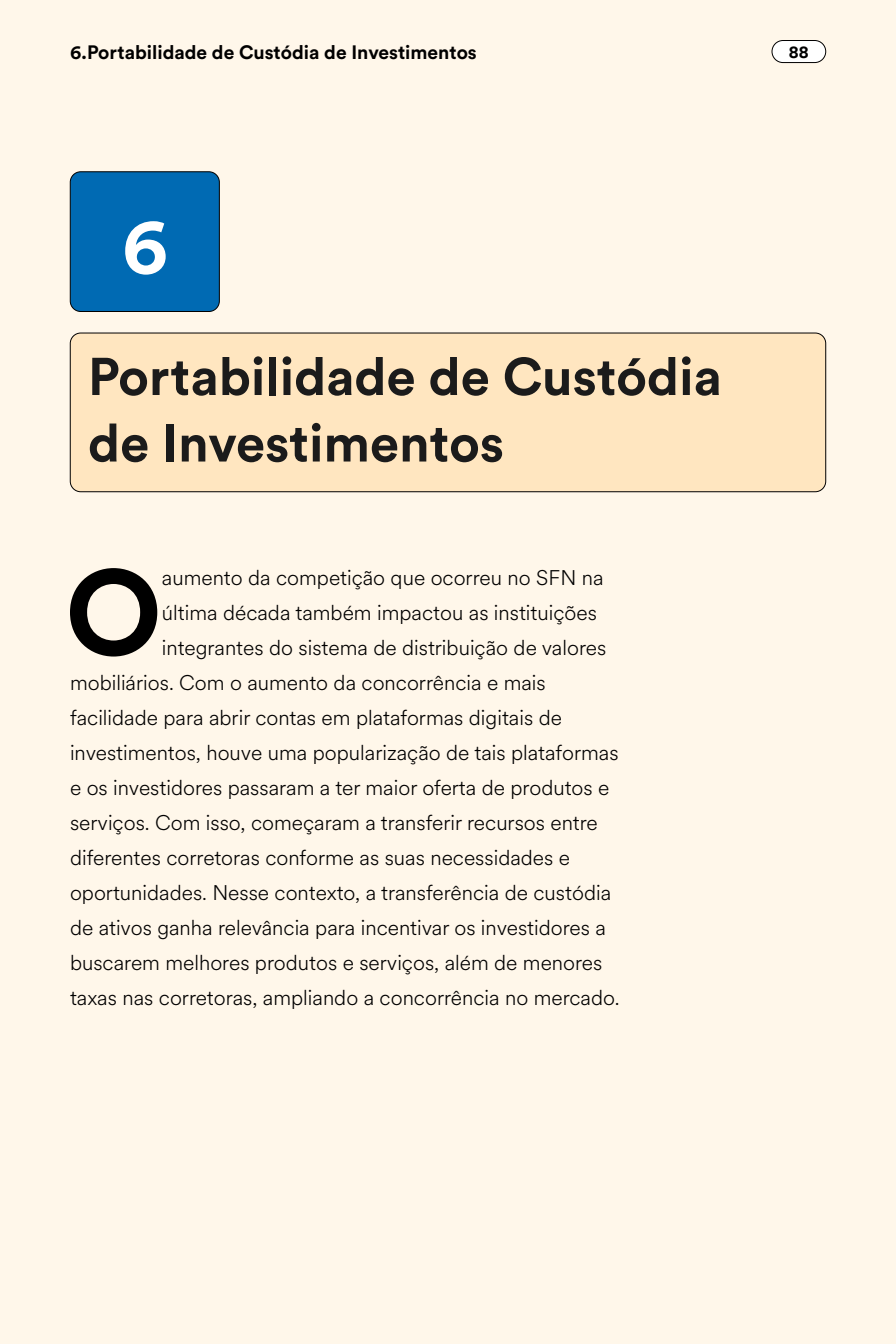
<style>
.page{position:relative;width:896px;height:1344px;background:#fff7ea}
.page>*{position:absolute;margin:0;border:0;box-sizing:border-box;transform-origin:0 0}
.t1{font:700 119.7px "Circular Std";color:#000}
.t2{font:700 78.75px "Circular Std";color:#fff}
.t3{font:700 52.5px/66.5px "Circular Std";color:#1b1b1b}
.t4{font:300 21px "Circular Spotify Text";color:#000}
.t5{font:700 19.25px "Circular Std";color:#000}
.t6{font:700 17.5px "Circular Std";color:#000}
</style>
<div class="page">
<div style="left:772px;top:41px;width:54px;height:22px;background:#fff;border-radius:11px"></div>
<div style="left:772px;top:40px;width:54px;height:23px;border:1px solid #000;border-radius:11px"></div>
<div style="left:70px;top:333px;width:756px;height:159px;background:#ffe6c0;border-radius:10px"></div>
<div style="left:70px;top:333px;width:756px;height:159px;border:1px solid #000;border-radius:10px"></div>
<div style="left:70px;top:172px;width:149px;height:140px;background:#006ab3;border-radius:10px"></div>
<div style="left:70px;top:172px;width:150px;height:140px;border:1px solid #000;border-radius:10px"></div>
<p class="t5" style="left:70px;top:40px;width:408px">6.Portabilidade de Custódia de Investimentos</p>
<h2 class="t2" style="left:122px;top:195px;width:47px">6</h2>
<h3 class="t3" style="left:88px;top:342px;width:635px">Portabilidade de Custódia de Investimentos</h3>
<h1 class="t1" style="left:65px;top:535px;width:98px">O</h1>
<p class="t4" style="left:162px;top:563px;width:443px">aumento da competição que ocorreu no SFN na</p>
<p class="t4" style="left:162px;top:598px;width:436px">última década também impactou as instituições</p>
<p class="t4" style="left:162px;top:633px;width:446px">integrantes do sistema de distribuição de valores</p>
<p class="t4" style="left:70px;top:668px;width:477px">mobiliários. Com o aumento da concorrência e mais</p>
<p class="t4" style="left:70px;top:703px;width:493px">facilidade para abrir contas em plataformas digitais de</p>
<p class="t4" style="left:70px;top:738px;width:550px">investimentos, houve uma popularização de tais plataformas</p>
<p class="t4" style="left:70px;top:773px;width:541px">e os investidores passaram a ter maior oferta de produtos e</p>
<p class="t4" style="left:70px;top:808px;width:529px">serviços. Com isso, começaram a transferir recursos entre</p>
<p class="t4" style="left:70px;top:843px;width:502px">diferentes corretoras conforme as suas necessidades e</p>
<p class="t4" style="left:70px;top:878px;width:543px">oportunidades. Nesse contexto, a transferência de custódia</p>
<p class="t4" style="left:70px;top:913px;width:537px">de ativos ganha relevância para incentivar os investidores a</p>
<p class="t4" style="left:70px;top:948px;width:534px">buscarem melhores produtos e serviços, além de menores</p>
<p class="t4" style="left:70px;top:983px;width:551px">taxas nas corretoras, ampliando a concorrência no mercado.</p>
<p class="t6" style="left:789px;top:40px;width:21px">88</p>
</div>
